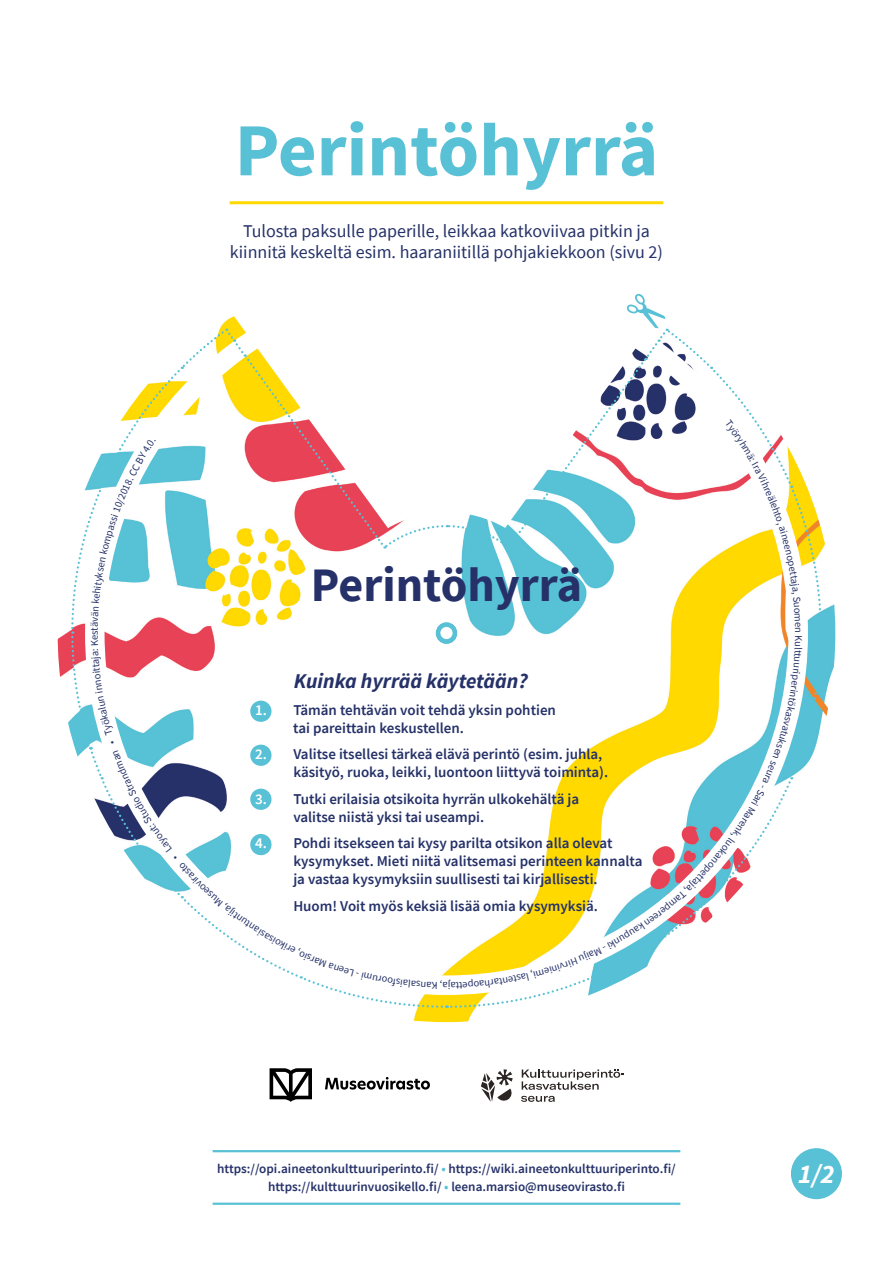
<style>
.page{position:relative;width:893px;height:1263px;background:#fff}
.page>*{position:absolute;margin:0;border:0;box-sizing:border-box;transform-origin:0 0}
.otsikko{font:700 75px "Source Sans Pro";color:#59c1d5}
.otsikko-2{font:700 48px "Source Sans Pro";color:#253168}
.työryhmä{font:italic 700 27px "Source Sans Pro";color:#fff}
.otsikko-3{font:italic 700 21px "Source Sans Pro";color:#253168}
.t1{font:18px/21.6px "Source Sans Pro";color:#253168;text-align:center}
.t2{font:600 15px/18px "Source Sans Pro";color:#253168}
.t3{font:600 13.2px "Source Sans Pro";color:#253168}
.työryhmä-2{font:10.5px "Source Sans Pro";color:#253168}
.s1{color:#fff}
.s2{font-size:13.5px;color:#59c1d5}
</style>
<div class="page">
<svg style="left:325px;top:1077px;width:105px;height:12px"></svg>
<svg style="left:270px;top:1068px;width:42px;height:34px"></svg>
<svg style="left:522px;top:1069px;width:101px;height:21px"></svg>
<svg style="left:521px;top:1096px;width:34px;height:6px"></svg>
<svg style="left:481px;top:1069px;width:32px;height:33px"></svg>
<img style="left:58px;top:536px;width:777px;height:486px">
<hr style="left:230px;top:201px;width:433px;height:3px;background:#ffd900">
<hr style="left:213px;top:1150px;width:467px;height:2px;background:#59c1d5">
<hr style="left:213px;top:1202px;width:467px;height:3px;background:#59c1d5">
<div style="left:791px;top:1148px;width:51px;height:51px;background:#59c1d5;border-radius:50%"></div>
<svg style="left:70px;top:294px;width:753px;height:715px"></svg>
<p class="otsikko" style="left:235px;top:100px;width:425px">Perintöhyrrä</p>
<p class="t1" style="left:230px;top:220px;width:434px">Tulosta paksulle paperille, leikkaa katkoviivaa pitkin ja kiinnitä keskeltä esim. haaraniitillä pohjakiekkoon (sivu 2)</p>
<p class="työryhmä-2" style="left:88px;top:640px;width:15px;rotate:-90deg">est</p>
<p class="otsikko-2" style="left:311px;top:552px;width:273px">Perintöhyrrä</p>
<p class="otsikko-3" style="left:294px;top:667px;width:235px">Kuinka hyrrää käytetään?</p>
<p class="t2" style="left:293px;top:700px;width:264px;text-indent:-38px"><span class="s1">1.</span> Tämän tehtävän voit tehdä yksin pohtien tai pareittain keskustellen.</p>
<p class="t2" style="left:293px;top:745px;width:316px;text-indent:-38px"><span class="s1">2.</span> Valitse itsellesi tärkeä elävä perintö (esim. juhla, käsityö, ruoka, leikki, luontoon liittyvä toiminta).</p>
<p class="t2" style="left:293px;top:789px;width:287px;text-indent:-38px"><span class="s1">3.</span> Tutki erilaisia otsikoita hyrrän ulkokehältä ja valitse niistä yksi tai useampi.</p>
<p class="t2" style="left:293px;top:834px;width:351px;text-indent:-38px"><span class="s1">4.</span> Pohdi itsekseen tai kysy parilta otsikon alla olevat kysymykset. Mieti niitä valitsemasi perinteen kannalta ja vastaa kysymyksiin suullisesti tai kirjallisesti.</p>
<p class="t2" style="left:293px;top:896px;width:306px">Huom! Voit myös keksiä lisää omia kysymyksiä.</p>
<p class="työryhmä-2" style="left:448px;top:992px;width:7px;rotate:-180deg">a</p>
<p class="työryhmä-2" style="left:450px;top:992px;width:4px;rotate:180deg">j</p>
<p class="t3" style="left:217px;top:1159px;width:460px">https://opi.aineetonkulttuuriperinto.fi/ <span class="s2">•</span> https://wiki.aineetonkulttuuriperinto.fi/</p>
<p class="t3" style="left:268px;top:1178px;width:358px">https://kulttuurinvuosikello.fi/ <span class="s2">•</span> leena.marsio@museovirasto.fi</p>
<p class="työryhmä-2" style="left:805px;top:627px;width:7px;rotate:90deg">n</p>
<p class="työryhmä" style="left:798px;top:1156px;width:38px">1/2</p>
</div>
